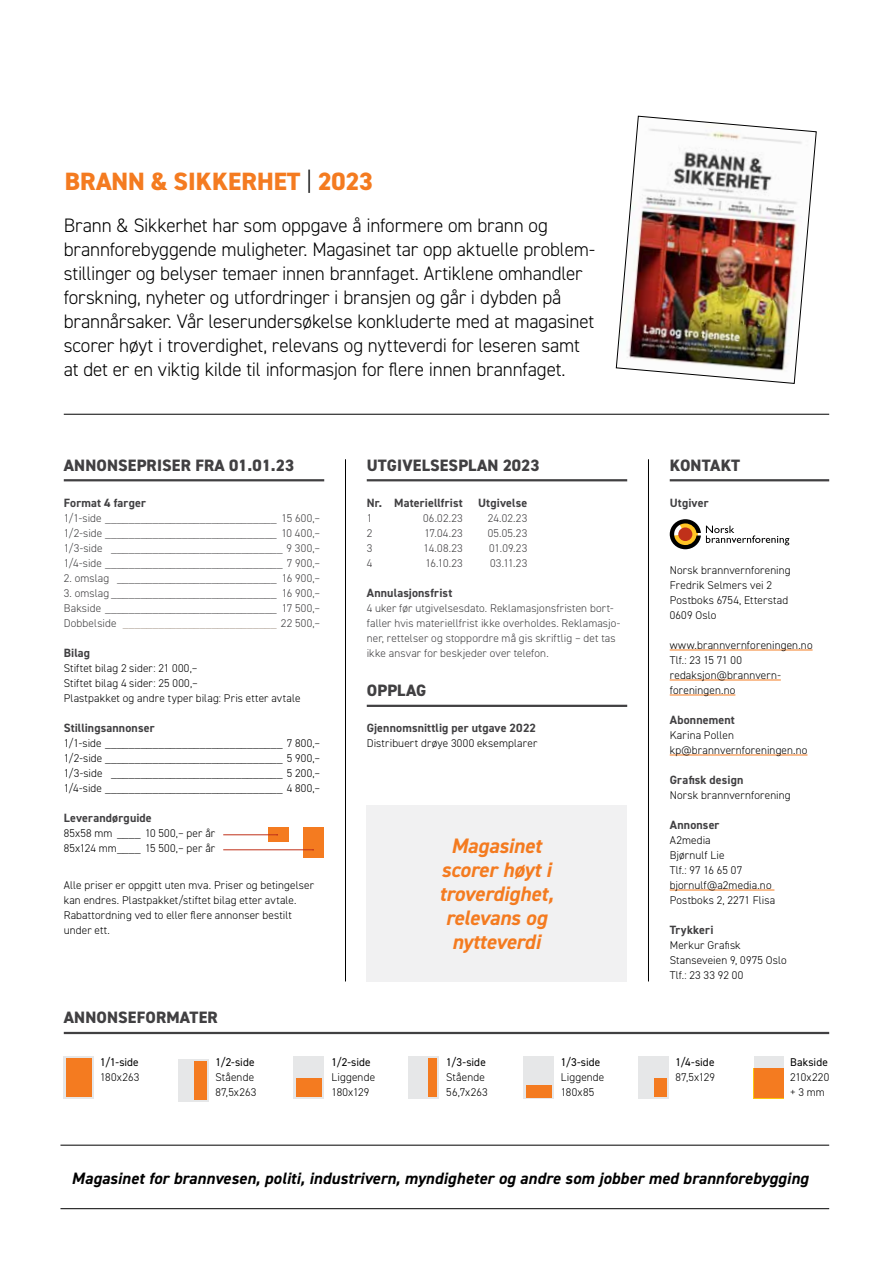
<style>
.page{position:relative;width:893px;height:1263px;background:#fff}
.page>*{position:absolute;margin:0;border:0;box-sizing:border-box;transform-origin:0 0}
.t1{font:800 25.05px "DIN2014";color:#f47b20}
.t2{font:italic 700 21px/24px "DIN2014";letter-spacing:-.005em;color:#f47b20;text-align:center}
.t3{font:300 19.5px/24px "DIN2014";letter-spacing:-.01em;color:#000}
.t4{font:italic 700 16.5px "DIN2014";letter-spacing:.01em;color:#000}
.t5{font:800 16.5px "DIN2014";letter-spacing:.01em;color:#414042}
.t6{font:700 12px "DIN2014";letter-spacing:.015em;color:#414042}
.t7{font:300 11.25px/15px "DIN2014";letter-spacing:.01em;color:#000}
.t8{font:300 11.25px/15px "DIN2014";letter-spacing:.01em;color:#414042;text-align:justify}
.t9{font:11.25px "DIN2014";letter-spacing:.005em;color:#000}
.s1{font-weight:300;color:#000}
.s2{color:#a39588}
</style>
<div class="page">
<div style="left:367px;top:804px;width:260px;height:177px;background:#f1f1f2"></div>
<hr style="left:670px;top:479px;width:159px;height:2px;background:#414042">
<hr style="left:670px;top:650px;width:143px;height:1px;background:#f47b20">
<hr style="left:670px;top:680px;width:111px;height:1px;background:#f47b20">
<hr style="left:670px;top:695px;width:65px;height:1px;background:#f47b20">
<hr style="left:670px;top:755px;width:137px;height:1px;background:#f47b20">
<hr style="left:670px;top:890px;width:104px;height:1px;background:#f47b20">
<hr style="left:648px;top:459px;width:1px;height:522px;background:#000">
<hr style="left:345px;top:459px;width:1px;height:522px;background:#000">
<hr style="left:64px;top:479px;width:260px;height:2px;background:#414042">
<hr style="left:367px;top:479px;width:260px;height:2px;background:#414042">
<hr style="left:367px;top:705px;width:260px;height:2px;background:#414042">
<div style="left:268px;top:828px;width:20px;height:14px;background:#f47b20"></div>
<div style="left:304px;top:828px;width:20px;height:30px;background:#f47b20"></div>
<hr style="left:223px;top:834px;width:54px;height:1px;background:#c0311a">
<hr style="left:223px;top:849px;width:90px;height:1px;background:#c0311a">
<svg style="left:670px;top:519px;width:119px;height:30px"></svg>
<hr style="left:64px;top:1032px;width:765px;height:2px;background:#414042">
<div style="left:64px;top:1056px;width:30px;height:43px;background:#e6e7e8"></div>
<div style="left:66px;top:1058px;width:26px;height:39px;background:#f47b20"></div>
<div style="left:179px;top:1059px;width:30px;height:43px;background:#e6e7e8"></div>
<div style="left:194px;top:1061px;width:13px;height:39px;background:#f47b20"></div>
<div style="left:409px;top:1056px;width:30px;height:43px;background:#e6e7e8"></div>
<div style="left:428px;top:1058px;width:9px;height:39px;background:#f47b20"></div>
<div style="left:639px;top:1056px;width:30px;height:43px;background:#e6e7e8"></div>
<div style="left:654px;top:1079px;width:12px;height:18px;background:#f47b20"></div>
<div style="left:294px;top:1056px;width:30px;height:43px;background:#e6e7e8"></div>
<div style="left:296px;top:1079px;width:26px;height:18px;background:#f47b20"></div>
<div style="left:524px;top:1056px;width:30px;height:43px;background:#e6e7e8"></div>
<div style="left:526px;top:1085px;width:26px;height:12px;background:#f47b20"></div>
<svg style="left:753px;top:1068px;width:31px;height:31px"></svg>
<div style="left:754px;top:1056px;width:29px;height:42px;background:#e6e7e8"></div>
<div style="left:754px;top:1068px;width:29px;height:30px;background:#f47b20"></div>
<hr style="left:60px;top:1145px;width:769px;height:1px;background:#000">
<hr style="left:60px;top:1208px;width:769px;height:1px;background:#000">
<hr style="left:64px;top:414px;width:765px;height:1px;background:#000">
<img style="left:616px;top:116px;width:201px;height:268px">
<h1 class="t1" style="left:65px;top:164px;width:310px">BRANN &amp; SIKKERHET <span class="s1">|</span> 2023</h1>
<p class="t3" style="left:64px;top:214px;width:533px">Brann &amp; Sikkerhet har som oppgave å informere om brann og brannforebyggende muligheter. Magasinet tar opp aktuelle problem&shy;stillinger og belyser temaer innen brannfaget. Artiklene omhandler forskning, nyheter og utfordringer i bransjen og går i dybden på brannårsaker. Vår leserundersøkelse konkluderte med at magasinet scorer høyt i troverdighet, relevans og nytteverdi for leseren samt at det er en viktig kilde til informasjon for flere innen brannfaget.</p>
<h3 class="t5" style="left:64px;top:454px;width:232px">ANNONSEPRISER FRA 01.01.23</h3>
<p class="t6" style="left:64px;top:495px;width:84px">Format 4 farger</p>
<p class="t8" style="left:64px;top:511px;width:258px">1/1-side _____________________________ 15 600,– 1/2-side _____________________________ 10 400,– 1/3-side _____________________________ 9 300,– 1/4-side ______________________________ 7 900,–</p>
<p class="t8" style="left:64px;top:571px;width:258px">2. omslag ___________________________ 16 900,–</p>
<p class="t8" style="left:64px;top:586px;width:258px">3. omslag ____________________________ 16 900,– Bakside _____________________________ 17 500,– Dobbelside <span class="s2">__________________________</span> 22 500,–</p>
<p class="t6" style="left:64px;top:645px;width:28px">Bilag</p>
<p class="t7" style="left:64px;top:661px;width:238px">Stiftet bilag 2 sider: 21 000,–<br>Stiftet bilag 4 sider: 25 000,–<br>Plastpakket og andre typer bilag: Pris etter avtale</p>
<p class="t6" style="left:64px;top:720px;width:92px">Stillingsannonser</p>
<p class="t7" style="left:64px;top:736px;width:258px;text-align:justify">1/1-side ______________________________ 7 800,– 1/2-side ______________________________ 5 900,– 1/3-side _____________________________ 5 200,– 1/4-side ______________________________ 4 800,–</p>
<p class="t6" style="left:64px;top:810px;width:89px">Leverandørguide</p>
<p class="t7" style="left:64px;top:826px;width:153px">85x58 mm ____ 10 500,– per år<br>85x124 mm____ 15 500,– per år</p>
<p class="t7" style="left:64px;top:877px;width:252px">Alle priser er oppgitt uten mva. Priser og betingelser kan endres. Plastpakket/stiftet bilag etter avtale.<br>Rabattordning ved to eller flere annonser bestilt under ett.</p>
<h3 class="t5" style="left:367px;top:454px;width:174px">UTGIVELSESPLAN 2023</h3>
<p class="t6" style="left:367px;top:495px;width:97px">Nr. Materiellfrist</p>
<p class="t6" style="left:478px;top:495px;width:51px">Utgivelse</p>
<p class="t8" style="left:367px;top:511px;width:7px">1</p>
<p class="t8" style="left:423px;top:511px;width:41px">06.02.23</p>
<p class="t8" style="left:488px;top:511px;width:41px">24.02.23</p>
<p class="t8" style="left:367px;top:526px;width:7px">2</p>
<p class="t8" style="left:425px;top:526px;width:40px">17.04.23</p>
<p class="t8" style="left:488px;top:526px;width:41px">05.05.23</p>
<p class="t8" style="left:367px;top:541px;width:7px">3</p>
<p class="t8" style="left:424px;top:541px;width:41px">14.08.23</p>
<p class="t8" style="left:489px;top:541px;width:39px">01.09.23</p>
<p class="t8" style="left:367px;top:556px;width:7px">4</p>
<p class="t8" style="left:425px;top:556px;width:39px">16.10.23</p>
<p class="t8" style="left:490px;top:556px;width:39px">03.11.23</p>
<p class="t6" style="left:367px;top:585px;width:87px">Annulasjonsfrist</p>
<p class="t8" style="left:367px;top:601px;width:255px;text-align:left">4 uker før utgivelsesdato. Reklamasjonsfristen bort&shy;faller hvis materiellfrist ikke overholdes. Reklamasjo&shy;ner, rettelser og stoppordre må gis skriftlig – det tas ikke ansvar for beskjeder over telefon.</p>
<h3 class="t5" style="left:367px;top:679px;width:61px">OPPLAG</h3>
<p class="t6" style="left:367px;top:720px;width:171px">Gjennomsnittlig per utgave 2022</p>
<p class="t7" style="left:367px;top:736px;width:172px">Distribuert drøye 3000 eksemplarer</p>
<h2 class="t2" style="left:439px;top:834px;width:116px">Magasinet scorer høyt i troverdighet, relevans og nytteverdi</h2>
<h3 class="t5" style="left:64px;top:1007px;width:155px">ANNONSEFORMATER</h3>
<p class="t9" style="left:100px;top:1055px;width:40px">1/1-side</p>
<p class="t7" style="left:100px;top:1069px;width:41px">180x263</p>
<p class="t9" style="left:215px;top:1055px;width:41px">1/2-side</p>
<p class="t7" style="left:215px;top:1069px;width:42px">Stående<br>87,5x263</p>
<p class="t9" style="left:332px;top:1055px;width:41px">1/2-side</p>
<p class="t7" style="left:332px;top:1069px;width:45px">Liggende<br>180x129</p>
<p class="t9" style="left:446px;top:1055px;width:41px">1/3-side</p>
<p class="t7" style="left:446px;top:1069px;width:43px">Stående<br>56,7x263</p>
<p class="t9" style="left:561px;top:1055px;width:41px">1/3-side</p>
<p class="t7" style="left:561px;top:1069px;width:45px">Liggende<br>180x85</p>
<h3 class="t5" style="left:670px;top:454px;width:72px">KONTAKT</h3>
<p class="t6" style="left:670px;top:495px;width:40px">Utgiver</p>
<p class="t7" style="left:670px;top:562px;width:122px">Norsk brannvernforening<br>Fredrik Selmers vei 2<br>Postboks 6754, Etterstad<br>0609 Oslo</p>
<p class="t7" style="left:670px;top:637px;width:144px">www.brannvernforeningen.no<br>Tlf.: 23 15 71 00 redaksjon@brannvern&shy;foreningen.no</p>
<p class="t6" style="left:670px;top:712px;width:67px">Abonnement</p>
<p class="t7" style="left:670px;top:727px;width:139px">Karina Pollen kp@brannvernforeningen.no</p>
<p class="t6" style="left:670px;top:772px;width:75px">Grafisk design</p>
<p class="t7" style="left:670px;top:787px;width:122px">Norsk brannvernforening</p>
<p class="t6" style="left:670px;top:817px;width:51px">Annonser</p>
<p class="t7" style="left:670px;top:832px;width:107px">A2media<br>Bjørnulf Lie<br>Tlf.: 97 16 65 07 bjornulf@a2media.no<br>Postboks 2, 2271 Flisa</p>
<p class="t6" style="left:670px;top:922px;width:45px">Trykkeri</p>
<p class="t7" style="left:670px;top:937px;width:118px">Merkur Grafisk<br>Stanseveien 9, 0975 Oslo<br>Tlf.: 23 33 92 00</p>
<p class="t9" style="left:675px;top:1055px;width:40px">1/4-side</p>
<p class="t7" style="left:675px;top:1069px;width:41px">87,5x129</p>
<p class="t9" style="left:790px;top:1055px;width:39px">Bakside</p>
<p class="t7" style="left:790px;top:1069px;width:41px">210x220 + 3 mm</p>
<h3 class="t4" style="left:72px;top:1167px;width:738px">Magasinet for brannvesen, politi, industrivern, myndigheter og andre som jobber med brannforebygging</h3>
</div>
